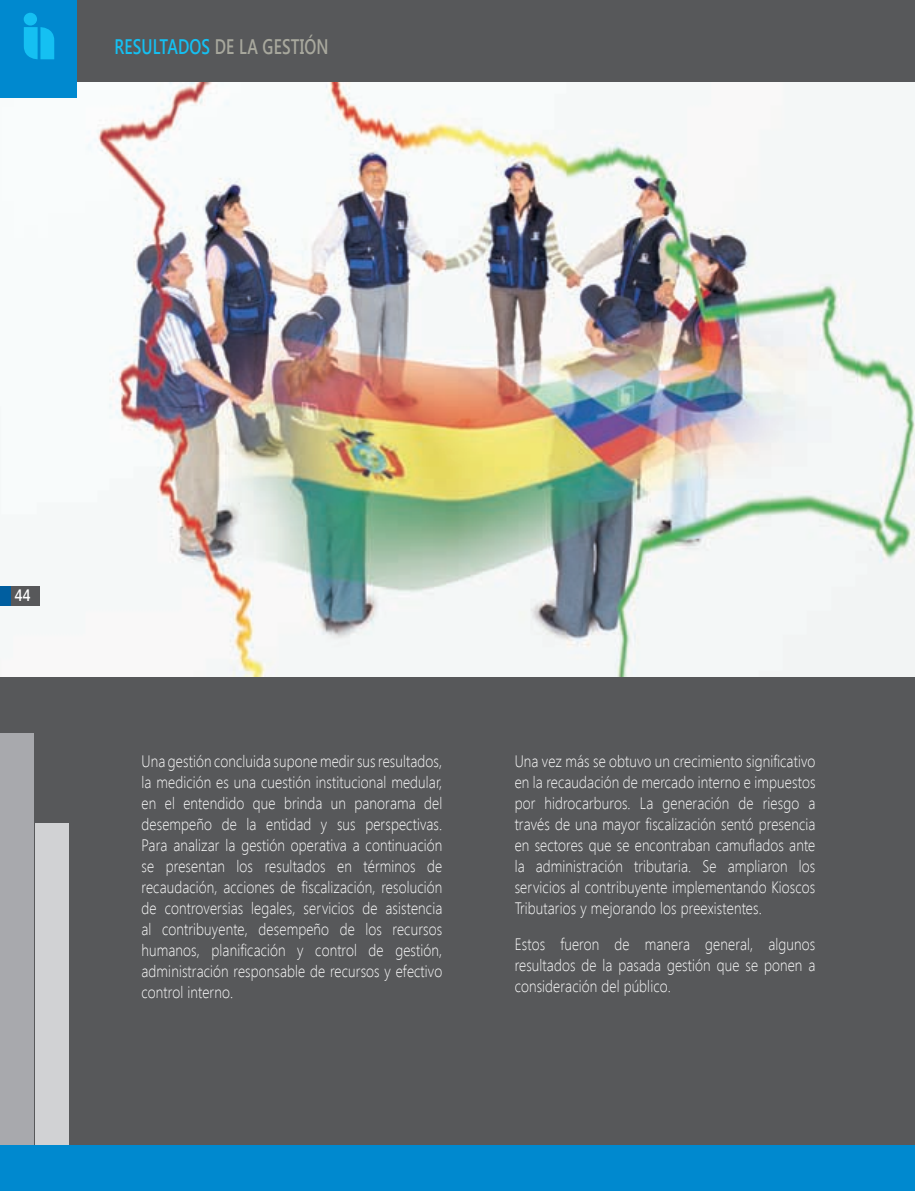
<style>
.page{position:relative;width:915px;height:1191px;background:#fff}
.page>*{position:absolute;margin:0;border:0;box-sizing:border-box;transform-origin:0 0}
.t1{font:600 21px "Segoe UI";letter-spacing:.01em;color:#a8a89d;scale:.75 1}
.t2{font:300 16.5px/21px "Segoe UI";letter-spacing:.01em;color:#fff;text-align:justify;scale:.85 1}
.t3{font:600 16.5px "Segoe UI";color:#fff;scale:.85 1}
.s1{color:#15c0f2}
</style>
<div class="page">
<div style="left:0;top:0;width:914px;height:1189px;background:#57585a"></div>
<img style="left:0;top:82px;width:914px;height:595px">
<div style="left:0;top:733px;width:34px;height:456px;background:#a8a9ad"></div>
<div style="left:36px;top:823px;width:33px;height:366px;background:#d1d2d4"></div>
<div style="left:0;top:585px;width:12px;height:20px;background:#005e9f"></div>
<div style="left:11px;top:585px;width:29px;height:20px;background:#57585a"></div>
<div style="left:0;top:0;width:77px;height:98px;background:#0089cf"></div>
<svg style="left:24px;top:27px;width:30px;height:32px"></svg>
<div style="left:24px;top:13px;width:13px;height:13px;background:#15c0f2;border-radius:50%"></div>
<div style="left:0;top:1145px;width:914px;height:46px;background:#0089cf"></div>
<p class="t1" style="left:114px;top:31px;width:287px"><span class="s1">RESULTADOS</span> DE LA GESTIÓN</p>
<p class="t3" style="left:15px;top:583px;width:20px">44</p>
<p class="t2" style="left:141px;top:749px;width:355px">Una gestión concluida supone medir sus resultados, la medición es una cuestión institucional medular, en el entendido que brinda un panorama del desempeño de la entidad y sus perspectivas.<br>Para analizar la gestión operativa a continuación se presentan los resultados en términos de recaudación, acciones de fiscalización, resolución de controversias legales, servicios de asistencia al contribuyente, desempeño de los recursos humanos, planificación y control de gestión, administración responsable de recursos y efectivo control interno.</p>
<p class="t2" style="left:514px;top:749px;width:355px">Una vez más se obtuvo un crecimiento significativo en la recaudación de mercado interno e impuestos por hidrocarburos. La generación de riesgo a través de una mayor fiscalización sentó presencia en sectores que se encontraban camuflados ante la administración tributaria. Se ampliaron los servicios al contribuyente implementando Kioscos Tributarios y mejorando los preexistentes.</p>
<p class="t2" style="left:514px;top:932px;width:355px">Estos fueron de manera general, algunos resultados de la pasada gestión que se ponen a consideración del público.</p>
</div>
